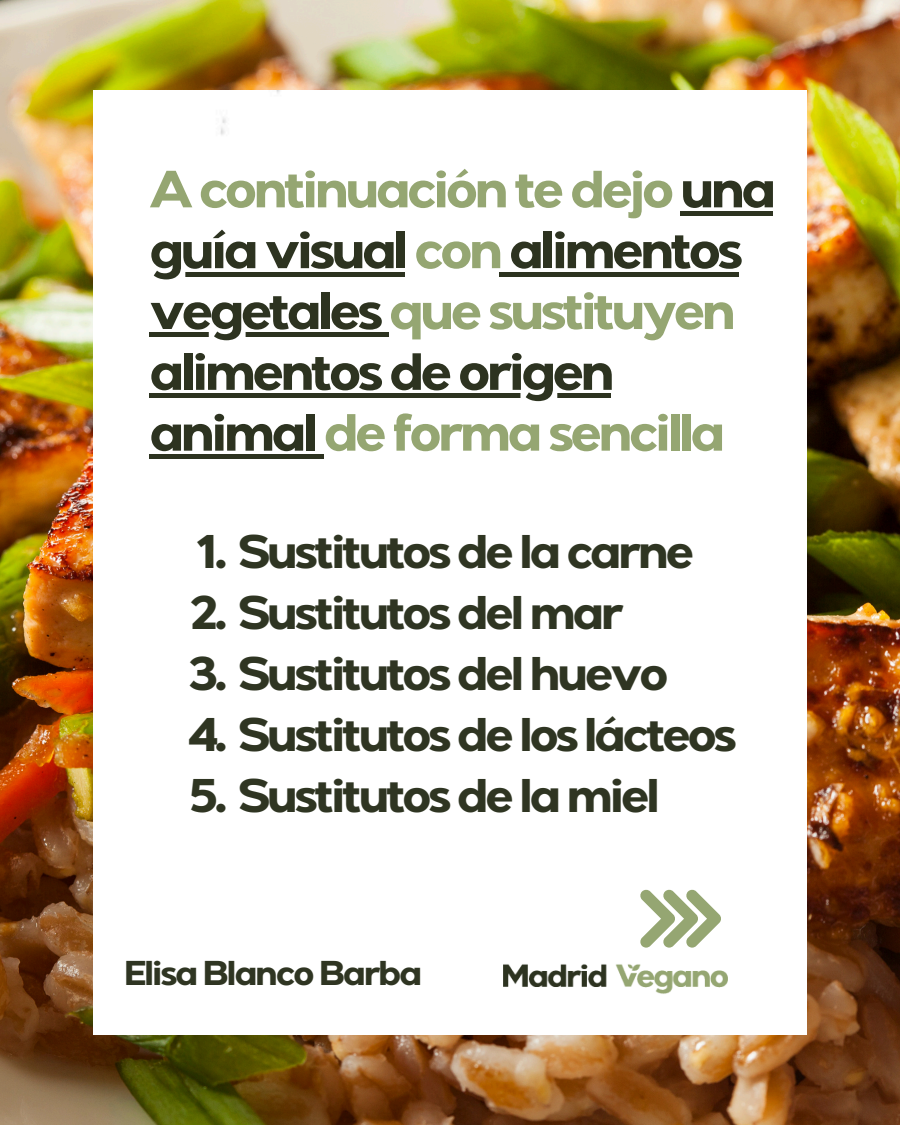
<style>
.page{position:relative;width:900px;height:1125px;background:#fff}
.page>*{position:absolute;margin:0;border:0;box-sizing:border-box;transform-origin:0 0}
.t1{font:700 52.2px/60.8px "Giga Sans";letter-spacing:-.075em;color:#2d3320}
.t2{font:700 52.2px "Giga Sans";letter-spacing:-.075em;color:#95a672}
.t3{font:700 47.2px "Giga Sans";letter-spacing:-.075em;color:#2d3320}
.t4{font:700 34.4px "Giga Sans";letter-spacing:-.07em;color:#2d3320}
.s1{color:#2d3320}
.s2{color:#95a672}
</style>
<div class="page">
<img style="left:0;top:0;width:900px;height:1125px">
<img style="left:93px;top:90px;width:714px;height:945px">
<img style="left:463px;top:956px;width:305px;height:46px">
<svg style="left:640px;top:889px;width:82px;height:59px"></svg>
<div style="left:680px;top:211px;width:92px;height:5px;background:#2d3320"></div>
<div style="left:149px;top:272px;width:255px;height:5px;background:#2d3320"></div>
<div style="left:499px;top:272px;width:240px;height:5px;background:#2d3320"></div>
<svg style="left:149px;top:332px;width:240px;height:5px"></svg>
<div style="left:149px;top:393px;width:462px;height:5px;background:#2d3320"></div>
<div style="left:149px;top:454px;width:175px;height:5px;background:#2d3320"></div>
<p class="t2" style="left:149px;top:171px;width:629px">A continuación te dejo <span class="s1">una</span></p>
<p class="t1" style="left:149px;top:227px;width:596px">guía visual <span class="s2">con</span> alimentos</p>
<h1 class="t2" style="left:149px;top:292px;width:588px"><span class="s1">vegetales</span> que sustituyen</h1>
<p class="t1" style="left:149px;top:349px;width:578px">alimentos de origen animal <span class="s2">de forma sencilla</span></p>
<p class="t3" style="left:196px;top:535px;width:499px">1. Sustitutos de la carne</p>
<p class="t3" style="left:189px;top:596px;width:436px">2. Sustitutos del mar</p>
<p class="t3" style="left:188px;top:657px;width:482px">3. Sustitutos del huevo</p>
<p class="t3" style="left:188px;top:718px;width:551px">4. Sustitutos de los lácteos</p>
<p class="t3" style="left:189px;top:779px;width:473px">5. Sustitutos de la miel</p>
<p class="t4" style="left:123px;top:961px;width:301px">Elisa Blanco Barba</p>
</div>
